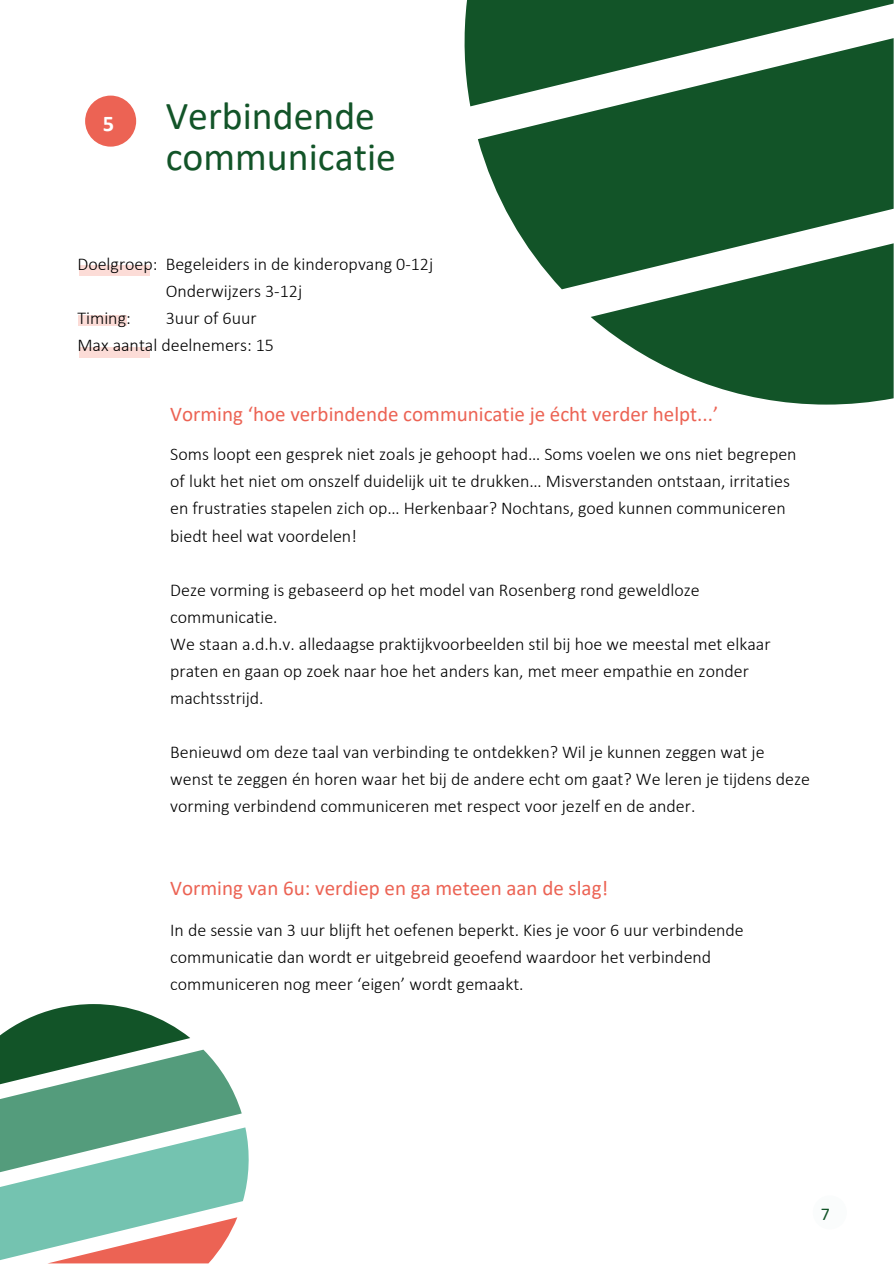
<style>
.page{position:relative;width:894px;height:1264px;background:#fff}
.page>*{position:absolute;margin:0;border:0;box-sizing:border-box;transform-origin:0 0}
.t1{font:39.6px/41.7px "Calibri";color:#125428}
.t2{font:700 22.5px "Calibri";color:#fff}
.t3{font:21px "Calibri";color:#ec6354}
.t4{font:300 18px/27px "Calibri";color:#000}
.t5{font:18px "Calibri";color:#125428}
</style>
<div class="page">
<div style="left:85px;top:96px;width:51px;height:51px;background:#ec6354;border-radius:50%"></div>
<svg style="left:0;top:1004px;width:249px;height:259px"></svg>
<div style="left:79px;top:265px;width:70px;height:11px;background:#fcdcd7"></div>
<div style="left:78px;top:315px;width:49px;height:10px;background:#fcdcd7"></div>
<svg style="left:464px;top:0;width:429px;height:106px;background:#366e49"></svg>
<svg style="left:477px;top:38px;width:416px;height:251px;fill:#125428"></svg>
<svg style="left:590px;top:243px;width:303px;height:161px;fill:#125428"></svg>
<div style="left:812px;top:1195px;width:34px;height:34px;background:#fafcfc;border-radius:50%"></div>
<div style="left:79px;top:347px;width:70px;height:10px;background:#fcdcd7"></div>
<p class="t2" style="left:103px;top:114px;width:13px">5</p>
<p class="t1" style="left:166px;top:98px;width:232px">Verbindende communicatie</p>
<p class="t4" style="left:77px;top:252px;width:82px">Doelgroep:</p>
<h1 class="t4" style="left:77px;top:306px;width:55px">Timing:</h1>
<p class="t4" style="left:77px;top:333px;width:198px">Max aantal deelnemers: 15</p>
<p class="t4" style="left:166px;top:252px;width:269px">Begeleiders in de kinderopvang 0-12j</p>
<p class="t4" style="left:166px;top:279px;width:138px">Onderwijzers 3-12j</p>
<p class="t4" style="left:166px;top:306px;width:92px">3uur of 6uur</p>
<h2 class="t3" style="left:170px;top:405px;width:549px">Vorming ‘hoe verbindende communicatie je écht verder helpt...’</h2>
<p class="t4" style="left:170px;top:442px;width:627px">Soms loopt een gesprek niet zoals je gehoopt had… Soms voelen we ons niet begrepen of lukt het niet om onszelf duidelijk uit te drukken… Misverstanden ontstaan, irritaties</p>
<p class="t4" style="left:170px;top:496px;width:617px">en frustraties stapelen zich op… Herkenbaar? Nochtans, goed kunnen communiceren biedt heel wat voordelen!</p>
<h2 class="t4" style="left:170px;top:577px;width:531px">Deze vorming is gebaseerd op het model van Rosenberg rond geweldloze communicatie.</h2>
<p class="t4" style="left:170px;top:631px;width:601px">We staan a.d.h.v. alledaagse praktijkvoorbeelden stil bij hoe we meestal met elkaar</p>
<p class="t4" style="left:170px;top:658px;width:580px">praten en gaan op zoek naar hoe het anders kan, met meer empathie en zonder</p>
<p class="t4" style="left:170px;top:685px;width:95px">machtsstrijd.</p>
<p class="t4" style="left:170px;top:739px;width:595px">Benieuwd om deze taal van verbinding te ontdekken? Wil je kunnen zeggen wat je</p>
<p class="t4" style="left:170px;top:766px;width:641px">wenst te zeggen én horen waar het bij de andere echt om gaat? We leren je tijdens deze</p>
<p class="t4" style="left:170px;top:793px;width:526px">vorming verbindend communiceren met respect voor jezelf en de ander.</p>
<p class="t3" style="left:170px;top:878px;width:439px">Vorming van 6u: verdiep en ga meteen aan de slag!</p>
<p class="t4" style="left:170px;top:918px;width:575px">In de sessie van 3 uur blijft het oefenen beperkt. Kies je voor 6 uur verbindende communicatie dan wordt er uitgebreid geoefend waardoor het verbindend communiceren nog meer ‘eigen’ wordt gemaakt.</p>
<p class="t5" style="left:820px;top:1206px;width:11px">7</p>
</div>
